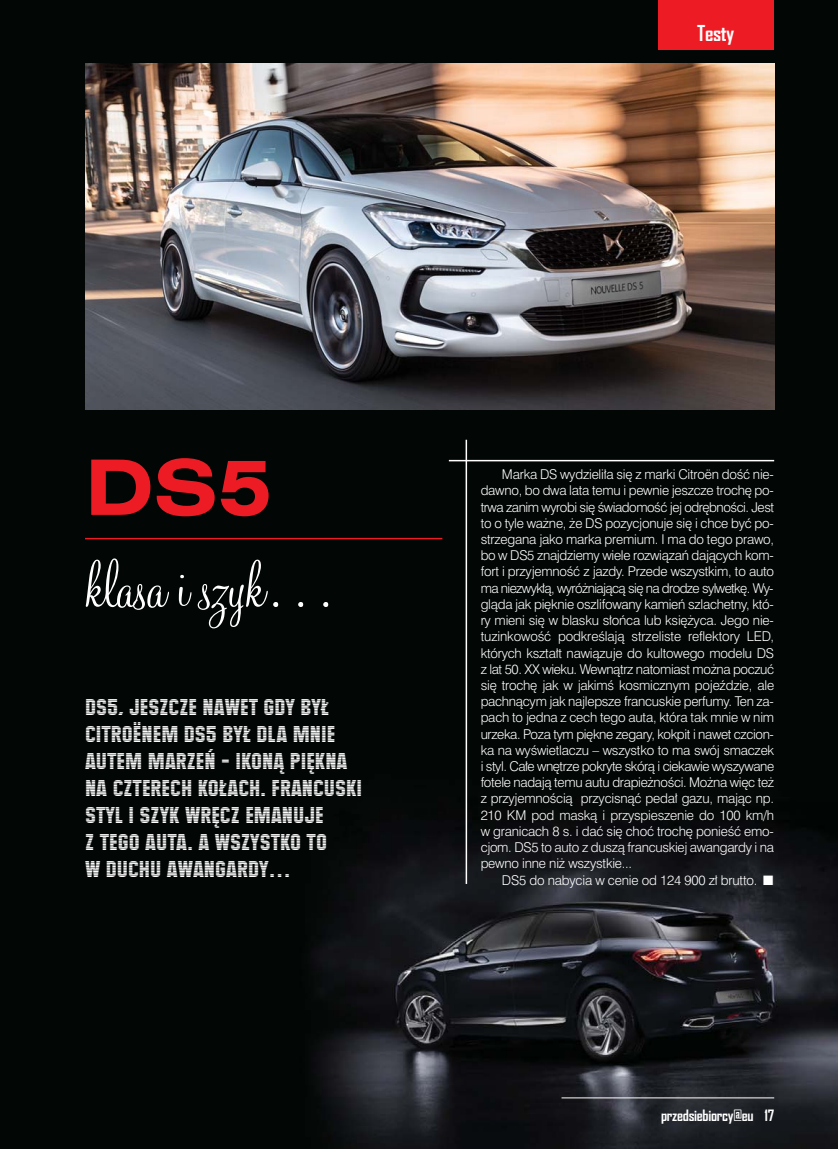
<style>
.page{position:relative;width:838px;height:1149px;background:#fff}
.page>*{position:absolute;margin:0;border:0;box-sizing:border-box;transform-origin:0 0}
.t1{font:700 76.5px "Swis 721 Ex EU";color:#ed1c24}
.t2{font:75px "Monterey EU";letter-spacing:-.01em;color:#fff}
.t3{font:22.5px/27px "Maximus EU";color:#fff}
.t4{font:700 21px "Agency FB";letter-spacing:-.02em;color:#fff}
.t5{font:700 15px "Agency FB";letter-spacing:-.02em;color:#fff}
.t6{font:13.5px/16.2px "Swis 721 Lt EU";letter-spacing:-.015em;color:#fff;text-align:justify}
</style>
<div class="page">
<img style="left:0;top:0;width:838px;height:1148px">
<hr style="left:561px;top:1097px;width:213px;height:1px;background:#fff">
<div style="left:658px;top:0;width:116px;height:50px;background:#ed1c24"></div>
<hr style="left:465px;top:439px;width:2px;height:444px;background:#fff">
<hr style="left:449px;top:460px;width:325px;height:1px;background:#fff">
<hr style="left:85px;top:537px;width:357px;height:2px;background:#ed1c24">
<img style="left:85px;top:64px;width:689px;height:345px">
<h3 class="t4" style="left:697px;top:21px;width:39px">Testy</h3>
<h1 class="t1" style="left:85px;top:459px;width:190px">DS5</h1>
<h2 class="t2" style="left:85px;top:560px;width:255px">klasa i szyk…</h2>
<h3 class="t3" style="left:85px;top:693px;width:278px">DS5, JESZCZE NAWET GDY BYŁ<br>CITROËNEM DS5 BYŁ DLA MNIE<br>AUTEM MARZEŃ - IKONĄ PIĘKNA<br>NA CZTERECH KOŁACH. FRANCUSKI<br>STYL I SZYK WRĘCZ EMANUJE<br>Z TEGO AUTA. A WSZYSTKO TO<br>W DUCHU AWANGARDY…</h3>
<p class="t6" style="left:480px;top:467px;width:295px;text-indent:21px">Marka DS wydzieliła się z marki Citroën dość nie&shy;dawno, bo dwa lata temu i pewnie jeszcze trochę po&shy;trwa zanim wyrobi się świadomość jej odrębności. Jest to o tyle ważne, że DS pozycjonuje się i chce być po&shy;strzegana jako marka premium. I ma do tego prawo, bo w DS5 znajdziemy wiele rozwiązań dających kom&shy;fort i przyjemność z jazdy. Przede wszystkim, to auto ma niezwykłą, wyróżniającą się na drodze sylwetkę. Wy&shy;gląda jak pięknie oszlifowany kamień szlachetny, któ&shy;ry mieni się w blasku słońca lub księżyca. Jego nie&shy;tuzinkowość podkreślają strzeliste reflektory LED, których kształt nawiązuje do kultowego modelu DS z lat 50. XX wieku. Wewnątrz natomiast można poczuć się trochę jak w jakimś kosmicznym pojeździe, ale pachnącym jak najlepsze francuskie perfumy. Ten za&shy;pach to jedna z cech tego auta, która tak mnie w nim urzeka. Poza tym piękne zegary, kokpit i nawet czcion&shy;ka na wyświetlaczu – wszystko to ma swój smaczek i styl. Całe wnętrze pokryte skórą i ciekawie wyszywane fotele nadają temu autu drapieżności. Można więc też z przyjemnością przycisnąć pedał gazu, mając np.<br>210 KM pod maską i przyspieszenie do 100 km/h w granicach 8 s. i dać się choć trochę ponieść emo&shy;cjom. DS5 to auto z duszą francuskiej awangardy i na pewno inne niż wszystkie...</p>
<p class="t6" style="left:502px;top:872px;width:273px">DS5 do nabycia w cenie od 124 900 zł brutto. ■</p>
<p class="t5" style="left:661px;top:1106px;width:115px">przedsiebiorcy@eu 17</p>
</div>
